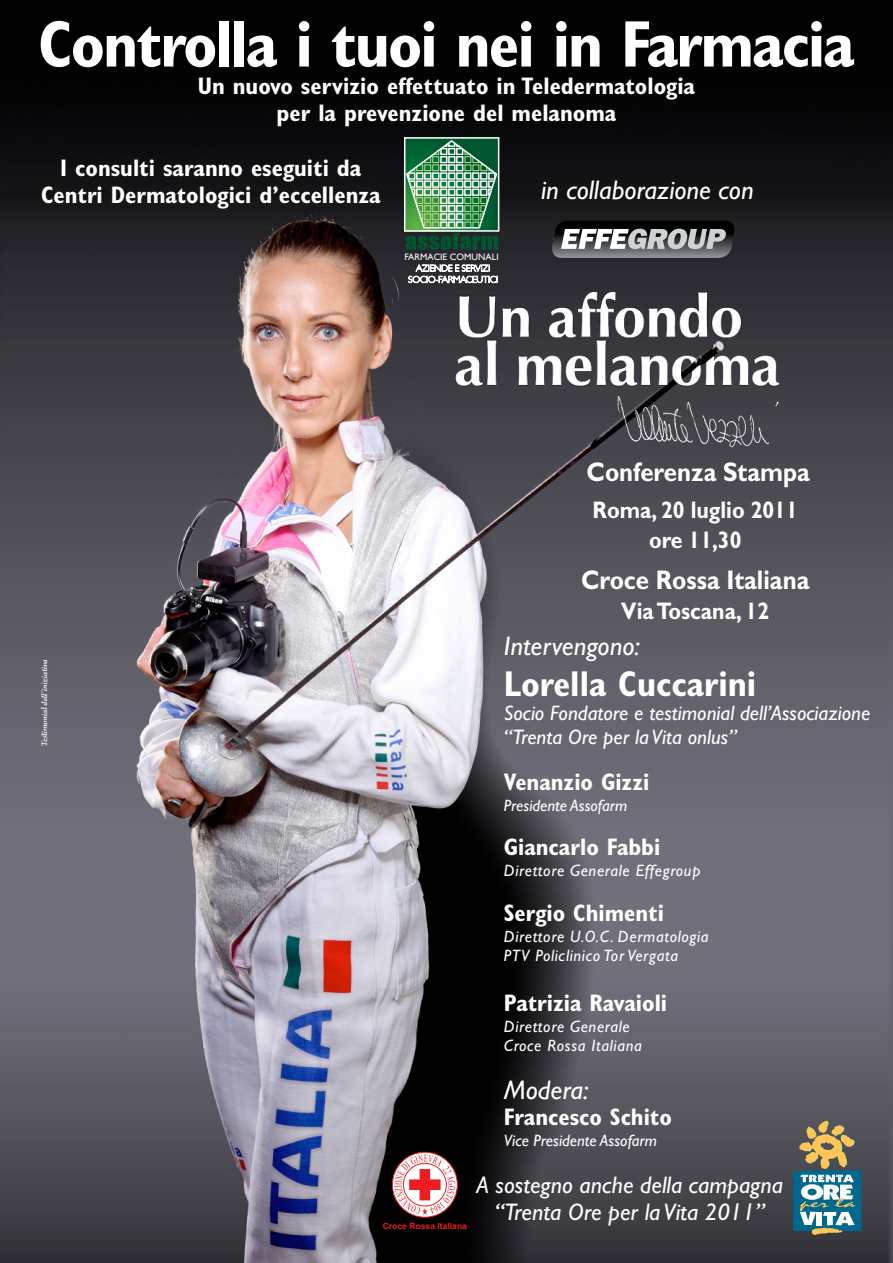
<style>
.page{position:relative;width:893px;height:1263px;background:#fff}
.page>*{position:absolute;margin:0;border:0;box-sizing:border-box;transform-origin:0 0}
.t1{font:700 condensed 66px "Gill Sans";letter-spacing:-.03em;color:#fff}
.t2{font:700 condensed 36px "Gill Sans";color:#fff}
.t3{font:italic 27px "Gill Sans";color:#fff}
.t4{font:700 27px "Gill Sans";color:#fff;scale:.89 1}
.t5{font:700 condensed 24px/27px "Gill Sans";color:#fff;text-align:center}
.t6{font:italic 24px/27px "Gill Sans";color:#fff;text-align:center}
.t7{font:700 24px/30px "Gill Sans";color:#fff;text-align:center;scale:.89 1}
.t8{font:italic 21px/24px "Gill Sans";color:#fff}
.t9{font:italic 16.5px/19.5px "Gill Sans";letter-spacing:.04em;color:#fff}
.t10{font:italic 16.5px "Gill Sans";color:#fff}
.t11{font:9.45px "Gill Sans";color:#fff}
.t12{font:700 8.55px "Arial";color:#ed1d24}
</style>
<div class="page">
<img style="left:0;top:0;width:893px;height:1263px">
<img style="left:550px;top:220px;width:184px;height:38px">
<svg style="left:561px;top:229px;width:165px;height:20px"></svg>
<svg style="left:793px;top:1120px;width:68px;height:115px;background:#728b86"></svg>
<svg style="left:392px;top:1152px;width:66px;height:66px"></svg>
<div style="left:404px;top:137px;width:95px;height:95px;border:2px solid #fff"></div>
<svg style="left:405px;top:138px;width:94px;height:112px;background:#498a61"></svg>
<svg style="left:408px;top:264px;width:90px;height:19px"></svg>
<h1 class="t1" style="left:38px;top:5px;width:818px">Controlla i tuoi nei in Farmacia</h1>
<p class="t5" style="left:198px;top:72px;width:499px">Un nuovo servizio effettuato in Teledermatologia per la prevenzione del melanoma</p>
<p class="t5" style="left:41px;top:154px;width:341px">I consulti saranno eseguiti da<br>Centri Dermatologici d’eccellenza</p>
<p class="t3" style="left:541px;top:174px;width:214px">in collaborazione con</p>
<p class="t11" style="left:404px;top:251px;width:96px">FARMACIE COMUNALI</p>
<p class="t4" style="left:586px;top:455px;width:253px">Conferenza Stampa</p>
<p class="t7" style="left:593px;top:495px;width:232px">Roma, 20 luglio 2011 ore 11,30</p>
<p class="t4" style="left:581px;top:563px;width:258px">Croce Rossa Italiana</p>
<p class="t7" style="left:621px;top:595px;width:168px">Via Toscana, 12</p>
<p class="t3" style="left:504px;top:631px;width:137px">Intervengono:</p>
<h2 class="t2" style="left:504px;top:662px;width:254px">Lorella Cuccarini</h2>
<p class="t8" style="left:504px;top:701px;width:368px">Socio Fondatore e testimonial dell’Associazione “Trenta Ore per la Vita onlus”</p>
<p class="t5" style="left:504px;top:768px;width:147px">Venanzio Gizzi</p>
<p class="t10" style="left:504px;top:796px;width:125px">Presidente Assofarm</p>
<p class="t5" style="left:504px;top:833px;width:158px">Giancarlo Fabbi</p>
<p class="t9" style="left:504px;top:860px;width:198px">Direttore Generale Effegroup</p>
<p class="t5" style="left:504px;top:899px;width:162px">Sergio Chimenti</p>
<p class="t9" style="left:504px;top:926px;width:206px">Direttore U.O.C. Dermatologia<br>PTV Policlinico Tor Vergata</p>
<p class="t5" style="left:504px;top:989px;width:165px">Patrizia Ravaioli</p>
<p class="t9" style="left:504px;top:1016px;width:139px">Direttore Generale<br>Croce Rossa Italiana</p>
<p class="t3" style="left:504px;top:1075px;width:86px">Modera:</p>
<p class="t5" style="left:504px;top:1103px;width:169px">Francesco Schito</p>
<p class="t10" style="left:504px;top:1131px;width:155px">Vice Presidente Assofarm</p>
<p class="t12" style="left:383px;top:1220px;width:86px">Croce Rossa Italiana</p>
<p class="t6" style="left:476px;top:1171px;width:308px">A sostegno anche della campagna “Trenta Ore per la Vita 2011”</p>
</div>
